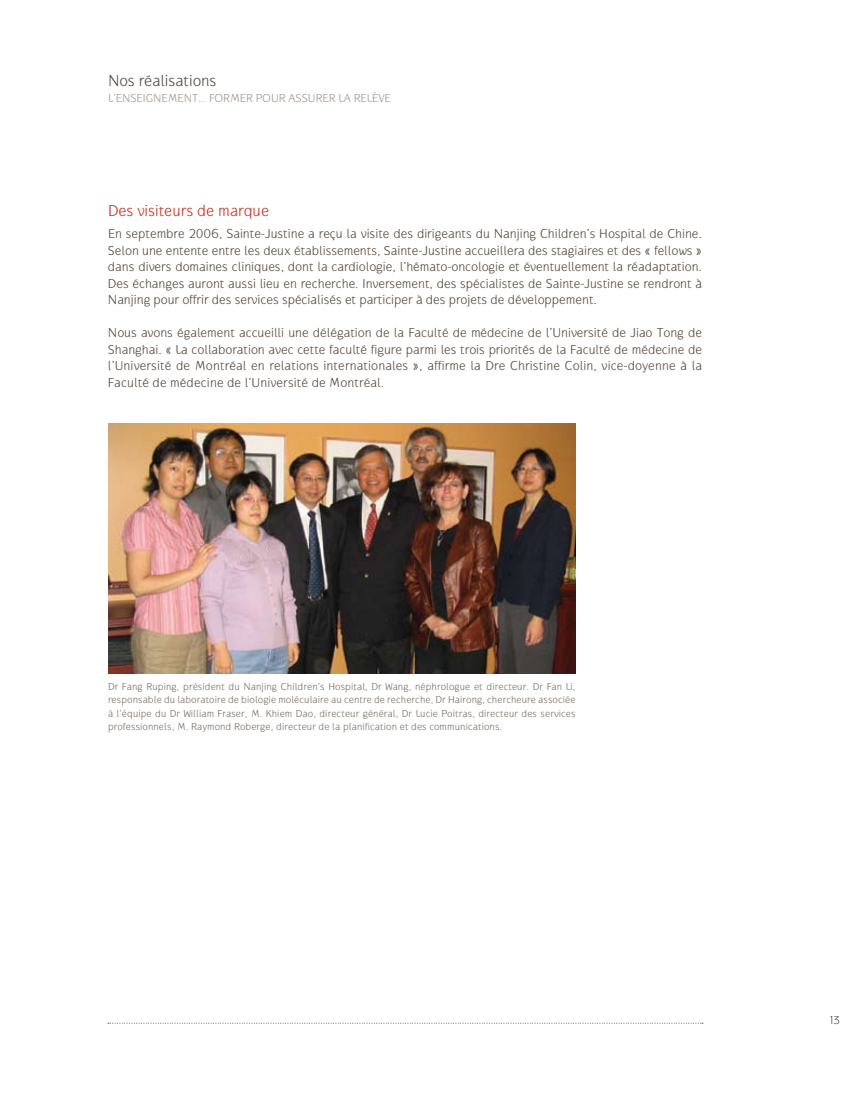
<style>
.page{position:relative;width:864px;height:1107px;background:#fff}
.page>*{position:absolute;margin:0;border:0;box-sizing:border-box;transform-origin:0 0}
.t1{font:16.5px "Gauntlet Classic";color:#c63929}
.t2{font:16.5px "Gauntlet Classic";color:#594e45}
.t3{font:13.5px/16.5px "Gauntlet Classic";color:#594e45;text-align:justify}
.t4{font:12px "Gauntlet Classic";color:#a49b94}
.t5{font:12px "Gauntlet Classic";color:#594e45}
.t6{font:10.5px/13.5px "Gauntlet Classic";letter-spacing:.01em;color:#7e746b;text-align:justify}
</style>
<div class="page">
<svg style="left:108px;top:1023px;width:595px;height:1px"></svg>
<img style="left:108px;top:423px;width:468px;height:250px">
<p class="t2" style="left:108px;top:70px;width:110px">N os réalisations</p>
<p class="t4" style="left:108px;top:91px;width:16px">L’ENSEIGNE</p>
<p class="t4" style="left:168px;top:91px;width:97px">MENT… FORMER POUR</p>
<p class="t4" style="left:289px;top:91px;width:8px">ASSURER</p>
<p class="t4" style="left:339px;top:91px;width:47px">LARELÈVE</p>
<p class="t1" style="left:108px;top:201px;width:163px">Des visiteurs de marque</p>
<p class="t3" style="left:108px;top:226px;width:596px">En septembre 2006, Sainte-Justine a reçu la visite des dirigeants du Nanjing Children’s Hospital de Chine.<br>Selon une entente entre les deux établissements, Sainte-Justine accueillera des stagiaires et des « fellows » dans divers domaines cliniques, dont la cardiologie, l’hémato-oncologie et éventuellement la réadaptation.<br>Des échanges auront aussi lieu en recherche. I nversement, des spécialistes de Sainte-Justine se rendront à N anjing pour offrir des services spécialisés et participer à des projets de développement.</p>
<p class="t3" style="left:108px;top:325px;width:596px">N ous avons également accueilli une délégation de la Faculté de médecine de l’U niversité de Jiao Tong de Shanghai. « La collaboration avec cette faculté figure parmi les trois priorités de la Faculté de médecine de l’U niversité de Montréal en relations internationales », affirme la Dre Christine Colin, vice-doyenne à la Faculté de médecine de l’U niversité de Montréal.</p>
<p class="t6" style="left:108px;top:679px;width:469px">Dr Fang Ruping, président du Nanjing Children’s Hospital, Dr Wang, néphrologue et directeur. Dr Fan Li, responsable du laboratoire de biologie moléculaire au centre de recherche, Dr Hairong, chercheure associée à l’équipe du Dr William Fraser, M. Khiem Dao, directeur général, Dr Lucie Poitras, directeur des services professionnels, M. Raymond Roberge, directeur de la planification et des communications.</p>
<p class="t5" style="left:829px;top:1013px;width:12px">13</p>
</div>
